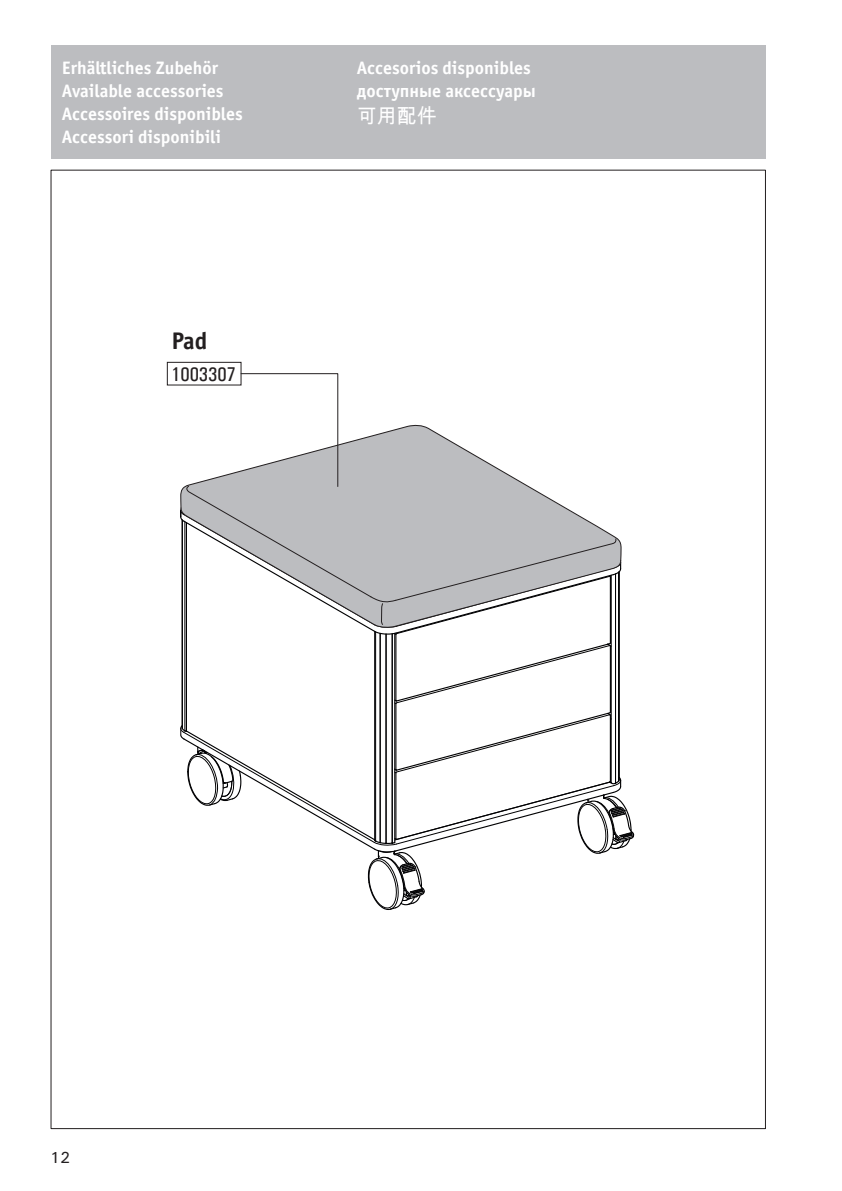
<style>
.page{position:relative;width:842px;height:1191px;background:#fff}
.page>*{position:absolute;margin:0;border:0;box-sizing:border-box;transform-origin:0 0}
.t1{font:24px "Officina Sans Bold TT";color:#231f20}
.t2{font:500 condensed 20px "Univers";color:#231f20}
.t3{font:20px "Arial Unicode MS";color:#fff}
.t4{font:18px/22.8px "Officina Sans Bold TT";color:#fff}
.t5{font:500 16px "Univers";color:#231f20}
</style>
<div class="page">
<div style="left:51px;top:45px;width:714px;height:114px;background:#bcbdc0"></div>
<hr style="left:394px;top:633px;width:1px;height:209px;background:#000002">
<hr style="left:374px;top:631px;width:1px;height:209px;background:#000002">
<hr style="left:375px;top:632px;width:1px;height:209px;background:#000002">
<hr style="left:386px;top:634px;width:1px;height:209px;background:#000002">
<hr style="left:392px;top:634px;width:1px;height:209px;background:#000002">
<hr style="left:385px;top:634px;width:1px;height:209px;background:#000002">
<hr style="left:380px;top:633px;width:1px;height:209px;background:#000002">
<hr style="left:186px;top:522px;width:1px;height:209px;background:#000002">
<hr style="left:184px;top:522px;width:1px;height:209px;background:#000002">
<hr style="left:182px;top:520px;width:1px;height:208px;background:#000002">
<hr style="left:619px;top:571px;width:1px;height:208px;background:#000002">
<hr style="left:615px;top:574px;width:1px;height:209px;background:#000002">
<hr style="left:611px;top:646px;width:1px;height:73px;background:#000002">
<hr style="left:618px;top:572px;width:1px;height:208px;background:#000002">
<hr style="left:610px;top:646px;width:1px;height:66px;background:#000002">
<svg style="left:394px;top:678px;width:218px;height:26px"></svg>
<hr style="left:396px;top:703px;width:1px;height:66px;background:#000002">
<svg style="left:180px;top:711px;width:455px;height:199px"></svg>
<hr style="left:396px;top:773px;width:1px;height:66px;background:#000002">
<svg style="left:181px;top:635px;width:439px;height:43px"></svg>
<div style="left:167px;top:362px;width:74px;height:23px;background:#fff;border:1px solid #231f20"></div>
<svg style="left:180px;top:373px;width:442px;height:262px"></svg>
<p class="t4" style="left:62px;top:56px;width:183px">Erhältliches Zubehör<br>Available accessories<br>Accessoires disponibles<br>Accessori disponibili</p>
<p class="t4" style="left:357px;top:56px;width:180px">Accesorios disponibles доступные аксессуары</p>
<p class="t3" style="left:357px;top:102px;width:81px">可用配件</p>
<h1 class="t1" style="left:171px;top:326px;width:37px">Pad</h1>
<p class="t2" style="left:171px;top:362px;width:66px">1003307</p>
<p class="t5" style="left:50px;top:1146px;width:22px">12</p>
</div>
